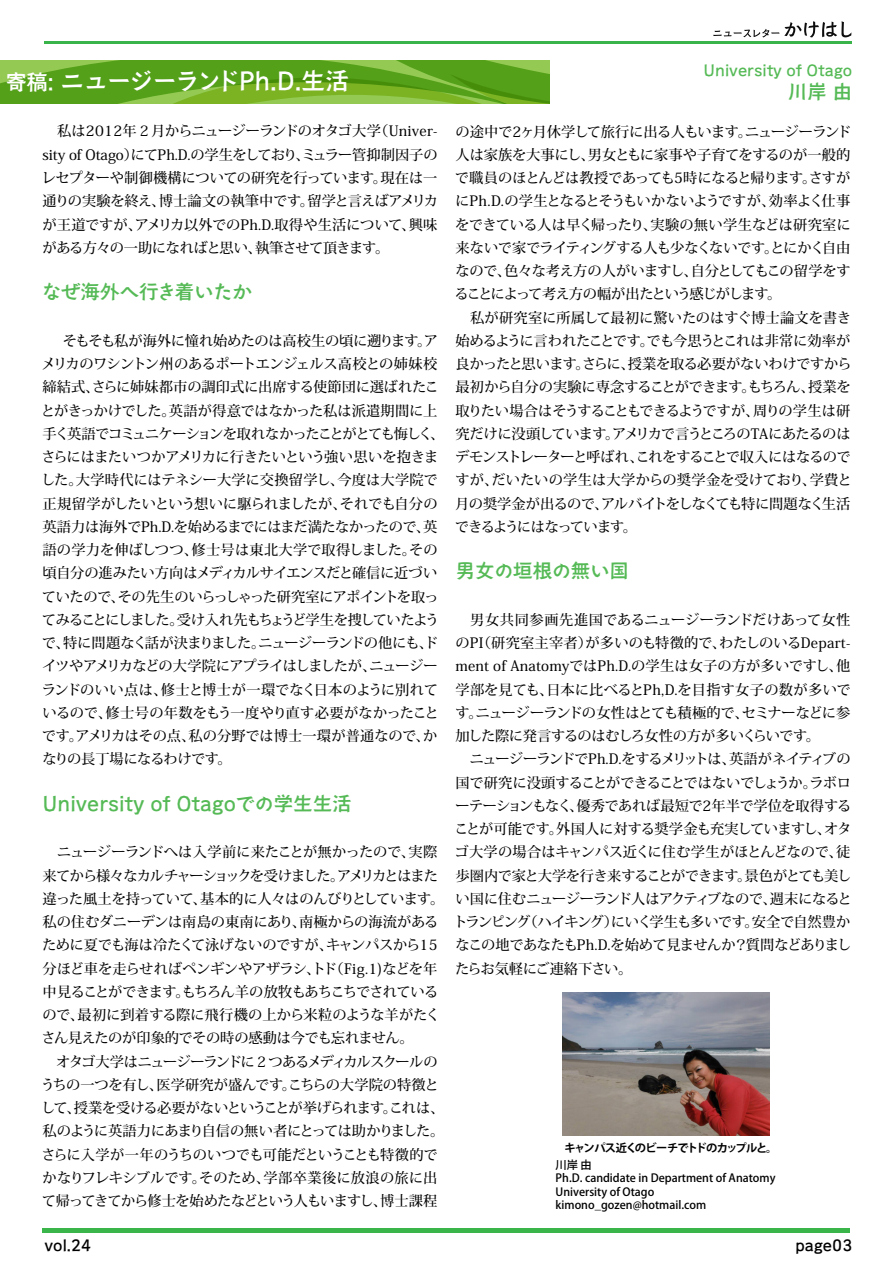
<style>
.page{position:relative;width:893px;height:1263px;background:#fff}
.page>*{position:absolute;margin:0;border:0;box-sizing:border-box;transform-origin:0 0}
.t1{font:24px "Aralet Std DB";letter-spacing:-.045em;color:#fff}
.t2{font:21px "Aralet Std DB";color:#fff}
.t3{font:19.5px "Aralet Std DB";color:#55ba56}
.t4{font:19.5px "Aralet Std DB";letter-spacing:-.02em;color:#55ba56}
.t5{font:15px "Aralet Std DB";color:#55ba56}
.t6{font:15px "Aralet Std DB";color:#000}
.t7{font:500 14.25px/23.2px "Koz Min Pro";letter-spacing:-.03em;color:#000}
.t8{font:500 11.25px/13.5px "Koz Go Pro";color:#000}
.t9{font:700 11.25px "Koz Go Pro";letter-spacing:-.08em;color:#000}
</style>
<div class="page">
<div style="left:43px;top:1228px;width:807px;height:5px;background:#39b54a"></div>
<hr style="left:44px;top:41px;width:808px;height:3px;background:#38b44a">
<svg style="left:713px;top:21px;width:138px;height:16px"></svg>
<svg style="left:0;top:61px;width:550px;height:42px;background:#64a924"></svg>
<img style="left:562px;top:992px;width:208px;height:143px">
<h2 class="t2" style="left:6px;top:67px;width:49px">寄稿:</h2>
<h1 class="t1" style="left:60px;top:64px;width:291px">ニュージーランドPh.D.生活</h1>
<p class="t7" style="left:42px;top:119px;width:398px;text-align:justify">　私は2012年２月からニュージーランドのオタゴ大学（Univer&shy;sity of Otago）にてPh.D.の学生をしており、ミュラー管抑制因子のレセプターや制御機構についての研究を行っています。現在は一通りの実験を終え、博士論文の執筆中です。留学と言えばアメリカが王道ですが、アメリカ以外でのPh.D.取得や生活について、興味がある方々の一助になればと思い、執筆させて頂きます。</p>
<h3 class="t4" style="left:42px;top:279px;width:211px">なぜ海外へ行き着いたか</h3>
<p class="t7" style="left:41px;top:328px;width:405px">　 そもそも私が海外に憧れ始めたのは高校生の頃に遡ります。アメリカのワシントン州のあるポートエンジェルス高校との姉妹校締結式、さらに姉妹都市の調印式に出席する使節団に選ばれたことがきっかけでした。英語が得意ではなかった私は派遣期間に上手く英語でコミュニケーションを取れなかったことがとても悔しく、さらにはまたいつかアメリカに行きたいという強い思いを抱きました。大学時代にはテネシー大学に交換留学し、今度は大学院で正規留学がしたいという想いに駆られましたが、それでも自分の英語力は海外でPh.D.を始めるまでにはまだ満たなかったので、英語の学力を伸ばしつつ、修士号は東北大学で取得しました。その頃自分の進みたい方向はメディカルサイエンスだと確信に近づいていたので、その先生のいらっしゃった研究室にアポイントを取ってみることにしました。受け入れ先もちょうど学生を捜していたようで、特に問題なく話が決まりました。ニュージーランドの他にも、ドイツやアメリカなどの大学院にアプライはしましたが、ニュージーランドのいい点は、修士と博士が一環でなく日本のように別れているので、修士号の年数をもう一度やり直す必要がなかったことです。アメリカはその点、私の分野では博士一環が普通なので、かなりの長丁場になるわけです。</p>
<h3 class="t3" style="left:43px;top:790px;width:311px">University of Otagoでの学生生活</h3>
<p class="t7" style="left:41px;top:840px;width:405px">　ニュージーランドへは入学前に来たことが無かったので、実際来てから様々なカルチャーショックを受けました。アメリカとはまた違った風土を持っていて、基本的に人々はのんびりとしています。私の住むダニーデンは南島の東南にあり、南極からの海流があるために夏でも海は冷たくて泳げないのですが、キャンパスから15分ほど車を走らせればペンギンやアザラシ、トド（Fig.1)などを年中見ることができます。もちろん羊の放牧もあちこちでされているので、最初に到着する際に飛行機の上から米粒のような羊がたくさん見えたのが印象的でその時の感動は今でも忘れません。<br>　オタゴ大学はニュージーランドに２つあるメディカルスクールのうちの一つを有し、医学研究が盛んです。こちらの大学院の特徴として、授業を受ける必要がないということが挙げられます。これは、私のように英語力にあまり自信の無い者にとっては助かりました。さらに入学が一年のうちのいつでも可能だということも特徴的でかなりフレキシブルです。そのため、学部卒業後に放浪の旅に出て帰ってきてから修士を始めたなどという人もいますし、博士課程</p>
<p class="t5" style="left:703px;top:60px;width:150px">University of Otago</p>
<h3 class="t3" style="left:788px;top:79px;width:66px">川岸 由</h3>
<p class="t7" style="left:455px;top:119px;width:398px">の途中で2ヶ月休学して旅行に出る人もいます。ニュージーランド人は家族を大事にし、男女ともに家事や子育てをするのが一般的で職員のほとんどは教授であっても5時になると帰ります。さすがにPh.D.の学生となるとそうもいかないようですが、効率よく仕事をできている人は早く帰ったり、実験の無い学生などは研究室に来ないで家でライティングする人も少なくないです。とにかく自由なので、色々な考え方の人がいますし、自分としてもこの留学をすることによって考え方の幅が出たという感じがします。<br>　私が研究室に所属して最初に驚いたのはすぐ博士論文を書き始めるように言われたことです。でも今思うとこれは非常に効率が良かったと思います。さらに、授業を取る必要がないわけですから最初から自分の実験に専念することができます。もちろん、授業を取りたい場合はそうすることもできるようですが、周りの学生は研究だけに没頭しています。アメリカで言うところのTAにあたるのはデモンストレーターと呼ばれ、これをすることで収入にはなるのですが、だいたいの学生は大学からの奨学金を受けており、学費と月の奨学金が出るので、アルバイトをしなくても特に問題なく生活できるようにはなっています。</p>
<h3 class="t4" style="left:455px;top:558px;width:175px">男女の垣根の無い国</h3>
<p class="t7" style="left:453px;top:607px;width:400px">　男女共同参画先進国であるニュージーランドだけあって女性のPI（研究室主宰者）が多いのも特徴的で、わたしのいるDepart&shy;ment of AnatomyではPh.D.の学生は女子の方が多いですし、他学部を見ても、日本に比べるとPh,D.を目指す女子の数が多いです。ニュージーランドの女性はとても積極的で、セミナーなどに参加した際に発言するのはむしろ女性の方が多いくらいです。<br>　ニュージーランドでPh.D.をするメリットは、英語がネイティブの国で研究に没頭することができることではないでしょうか。ラボローテーションもなく、優秀であれば最短で2年半で学位を取得することが可能です。外国人に対する奨学金も充実していますし、オタゴ大学の場合はキャンパス近くに住む学生がほとんどなので、徒歩圏内で家と大学を行き来することができます。景色がとても美しい国に住むニュージーランド人はアクティブなので、週末になるとトランピング（ハイキング）にいく学生も多いです。安全で自然豊かなこの地であなたもPh.D.を始めて見ませんか？質問などありましたらお気軽にご連絡下さい。</p>
<p class="t9" style="left:564px;top:1140px;width:214px">キャンパス近くのビーチでトドのカップルと。</p>
<p class="t8" style="left:556px;top:1158px;width:221px">川岸 由<br>Ph.D. candidate in Department of Anatomy<br>University of Otago kimono_gozen@hotmail.com</p>
<p class="t6" style="left:44px;top:1235px;width:48px">vol.24</p>
<p class="t6" style="left:795px;top:1235px;width:58px">page03</p>
</div>
